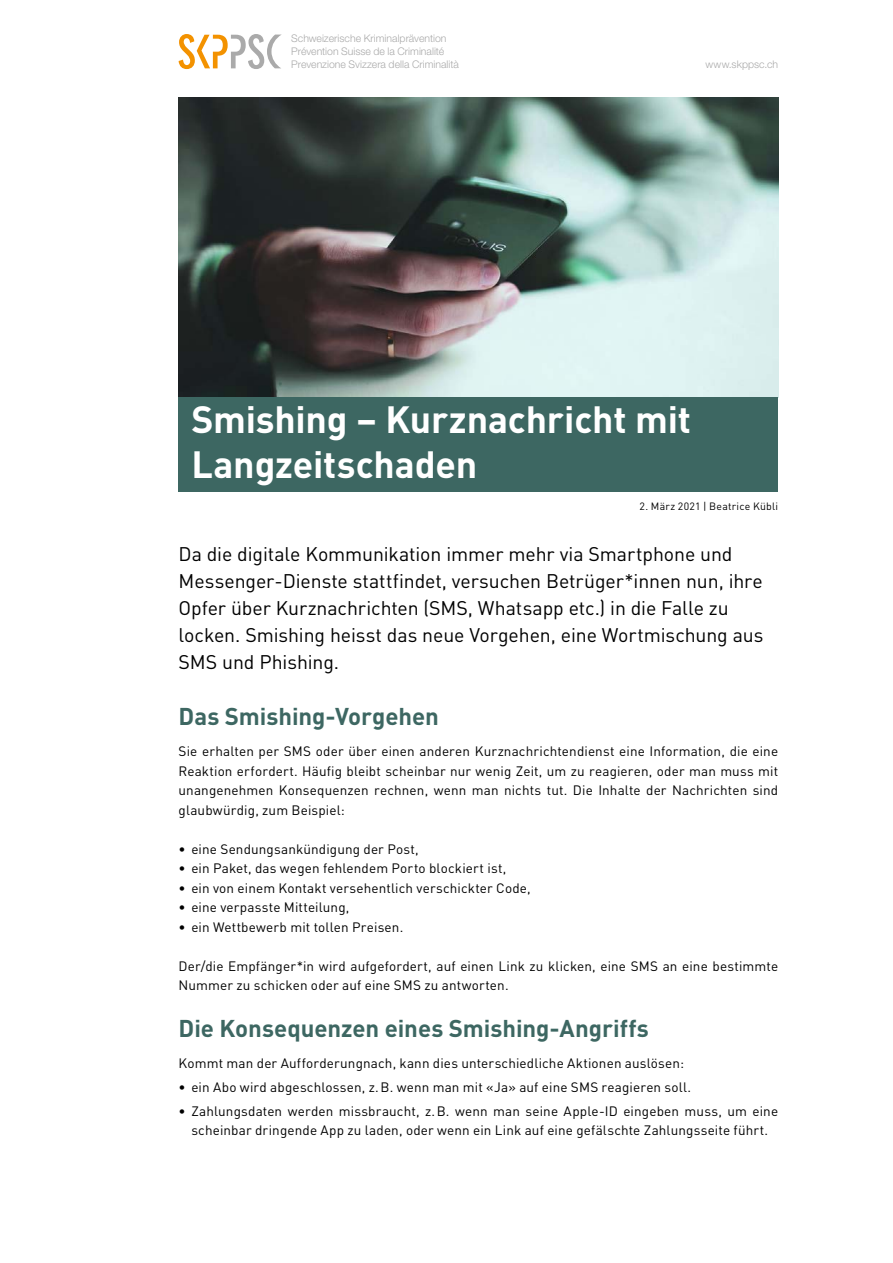
<style>
.page{position:relative;width:893px;height:1263px;background:#fff}
.page>*{position:absolute;margin:0;border:0;box-sizing:border-box;transform-origin:0 0}
.t1{font:700 37.5px/45px "DIN Weber";letter-spacing:-.005em;color:#fff}
.t2{font:700 24px "DIN Weber";letter-spacing:-.005em;color:#3d6762}
.t3{font:19.5px/27px "DIN Weber";letter-spacing:-.005em;color:#000}
.t4{font:13.5px/19.5px "DIN Weber";letter-spacing:.01em;color:#000;text-align:justify}
.t5{font:300 10.5px/12.6px "Helvetica Neue";color:#aaa}
.t6{font:10.5px "DIN Weber";letter-spacing:.02em;color:#000}
</style>
<div class="page">
<svg style="left:179px;top:34px;width:103px;height:35px"></svg>
<img style="left:179px;top:98px;width:599px;height:300px">
<div style="left:179px;top:398px;width:599px;height:94px;background:#3d6762"></div>
<p class="t5" style="left:291px;top:32px;width:169px">Schweizerische Kriminalprävention<br>Prévention Suisse de la Criminalité<br>Prevenzione Svizzera della Criminalità</p>
<p class="t5" style="left:706px;top:57px;width:74px">www.skppsc.ch</p>
<h1 class="t1" style="left:191px;top:395px;width:501px">Smishing – Kurznachricht mit<br>Langzeitschaden</h1>
<p class="t6" style="left:640px;top:500px;width:140px">2. März 2021 | Beatrice Kübli</p>
<p class="t3" style="left:179px;top:540px;width:586px">Da die digitale Kommunikation immer mehr via Smartphone und Messenger-Dienste stattfindet, versuchen Betrüger*innen nun, ihre Opfer über Kurznachrichten (SMS, Whatsapp etc.) in die Falle zu locken. Smishing heisst das neue Vorgehen, eine Wortmischung aus SMS und Phishing.</p>
<h2 class="t2" style="left:179px;top:700px;width:262px">Das Smishing-Vorgehen</h2>
<p class="t4" style="left:179px;top:741px;width:601px">Sie erhalten per SMS oder über einen anderen Kurznachrichtendienst eine Information, die eine Reaktion erfordert. Häufig bleibt scheinbar nur wenig Zeit, um zu reagieren, oder man muss mit unangenehmen Konsequenzen rechnen, wenn man nichts tut. Die Inhalte der Nachrichten sind glaubwürdig, zum Beispiel:</p>
<p class="t4" style="left:179px;top:839px;width:241px">• eine Sendungsankündigung der Post,</p>
<p class="t4" style="left:179px;top:858px;width:329px">• ein Paket, das wegen fehlendem Porto blockiert ist,</p>
<p class="t4" style="left:179px;top:878px;width:354px">• ein von einem Kontakt versehentlich verschickter Code,</p>
<p class="t4" style="left:179px;top:897px;width:172px">• eine verpasste Mitteilung,</p>
<p class="t4" style="left:179px;top:917px;width:226px">• ein Wettbewerb mit tollen Preisen.</p>
<p class="t4" style="left:179px;top:956px;width:601px">Der/die Empfänger*in wird aufgefordert, auf einen Link zu klicken, eine SMS an eine bestimmte<br>Nummer zu schicken oder auf eine SMS zu antworten.</p>
<h2 class="t2" style="left:179px;top:1012px;width:472px">Die Konsequenzen eines Smishing-Angriffs</h2>
<p class="t4" style="left:179px;top:1053px;width:507px">Kommt man der Aufforderungnach, kann dies unterschiedliche Aktionen auslösen:</p>
<p class="t4" style="left:179px;top:1077px;width:514px">• ein Abo wird abgeschlossen, z.B. wenn man mit «Ja» auf eine SMS reagieren soll.</p>
<p class="t4" style="left:179px;top:1101px;width:601px;text-align:center">• Zahlungsdaten werden missbraucht, z.B. wenn man seine Apple-ID eingeben muss, um eine scheinbar dringende App zu laden, oder wenn ein Link auf eine gefälschte Zahlungsseite führt.</p>
</div>
